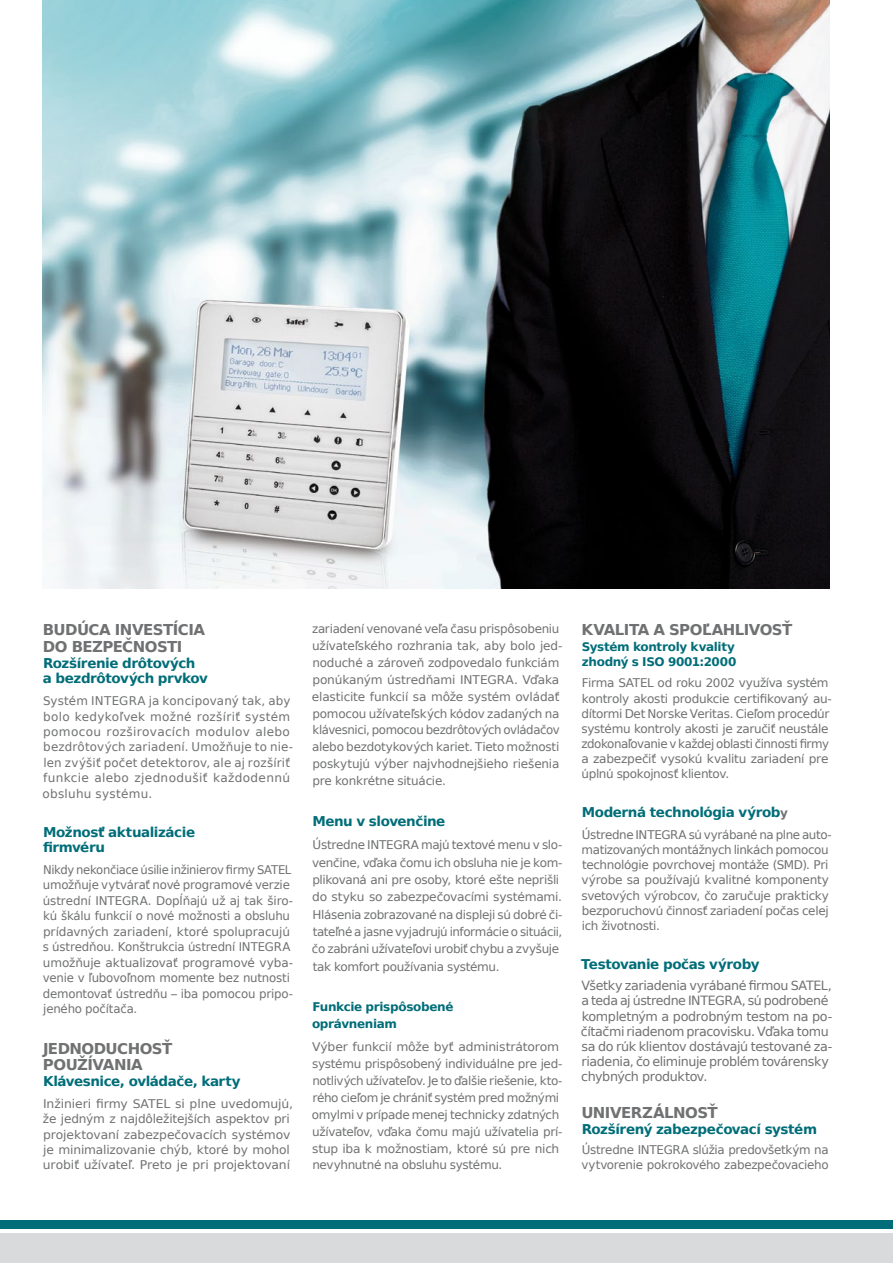
<style>
.page{position:relative;width:893px;height:1263px;background:#fff}
.page>*{position:absolute;margin:0;border:0;box-sizing:border-box;transform-origin:0 0}
._02_-_TYTUŁ{font:700 15px/17px "Prima Sans EU";letter-spacing:-.04em;color:#707172}
._03_-_ŚRÓDTYTUŁ{font:700 13.5px/15.5px "Prima Sans EU";letter-spacing:-.03em;color:#006d78}
._04_-_TEXT{font:12.75px/15.1px "Prima Sans EU";letter-spacing:-.035em;color:#707172}
._04_-_TEXT-2{font:12px/17px "Prima Sans EU";letter-spacing:-.02em;color:#707172}
._04_-_TEXT-3{font:12px/15.5px "Prima Sans EU";letter-spacing:.02em;color:#707172}
._03_-_ŚRÓDTYTUŁ-2{font:700 12px/17px "Prima Sans EU";letter-spacing:-.03em;color:#006d78}
.s1{font-size:12px;color:#707172}
</style>
<div class="page">
<div style="left:0;top:1233px;width:893px;height:30px;background:#d9dadb"></div>
<div style="left:0;top:1220px;width:893px;height:9px;background:#006d78"></div>
<img style="left:43px;top:0;width:786px;height:589px">
<p class="_02_-_TYTUŁ" style="left:43px;top:621px;width:164px">BUDÚCA INVESTÍCIA<br>DO BEZPEČNOSTI</p>
<p class="_03_-_ŚRÓDTYTUŁ" style="left:43px;top:655px;width:167px">Rozšírenie drôtových<br>a bezdrôtových prvkov</p>
<p class="_04_-_TEXT-3" style="left:43px;top:693px;width:252px">Systém INTEGRA ja koncipovaný tak, aby bolo kedykoľvek možné rozšíriť systém pomocou rozširovacích modulov alebo bezdrôtových zariadení. Umožňuje to nie&shy;len zvýšiť počet detektorov, ale aj rozšíriť funkcie alebo zjednodušiť každodennú obsluhu systému.</p>
<p class="_03_-_ŚRÓDTYTUŁ" style="left:43px;top:823px;width:154px">Možnosť aktualizácie firmvéru</p>
<p class="_04_-_TEXT-2" style="left:43px;top:862px;width:252px;line-height:15.5px">Nikdy nekončiace úsilie inžinierov firmy SATEL umožňuje vytvárať nové programové verzie ústrední INTEGRA. Dopĺňajú už aj tak širo&shy;kú škálu funkcií o nové možnosti a obsluhu prídavných zariadení, ktoré spolupracujú s ústredňou. Konštrukcia ústrední INTEGRA umožňuje aktualizovať programové vyba&shy;venie v ľubovoľnom momente bez nutnosti demontovať ústredňu – iba pomocou pripo&shy;jeného počítača.</p>
<p class="_02_-_TYTUŁ" style="left:43px;top:1039px;width:131px">JEDNODUCHOSŤ<br>POUŽÍVANIA</p>
<p class="_03_-_ŚRÓDTYTUŁ" style="left:43px;top:1073px;width:199px">Klávesnice, ovládače, karty</p>
<p class="_04_-_TEXT-2" style="left:43px;top:1095px;width:252px;line-height:15.5px">Inžinieri firmy SATEL si plne uvedomujú, že jedným z najdôležitejších aspektov pri projektovaní zabezpečovacích systémov je minimalizovanie chýb, ktoré by mohol urobiť užívateľ. Preto je pri projektovaní</p>
<p class="_04_-_TEXT-2" style="left:312px;top:620px;width:252px">zariadení venované veľa času prispôsobeniu užívateľského rozhrania tak, aby bolo jed&shy;noduché a zároveň zodpovedalo funkciám ponúkaným ústredňami INTEGRA. Vďaka elasticite funkcií sa môže systém ovládať pomocou užívateľských kódov zadaných na klávesnici, pomocou bezdrôtových ovládačov alebo bezdotykových kariet. Tieto možnosti poskytujú výber najvhodnejšieho riešenia pre konkrétne situácie.</p>
<p class="_03_-_ŚRÓDTYTUŁ" style="left:312px;top:812px;width:135px">Menu v slovenčine</p>
<p class="_04_-_TEXT-2" style="left:312px;top:836px;width:252px;line-height:17.4px">Ústredne INTEGRA majú textové menu v slo&shy;venčine, vďaka čomu ich obsluha nie je kom&shy;plikovaná ani pre osoby, ktoré ešte neprišli do styku so zabezpečovacími systémami.<br>Hlásenia zobrazované na displeji sú dobré či&shy;tateľné a jasne vyjadrujú informácie o situácii, čo zabráni užívateľovi urobiť chybu a zvyšuje tak komfort používania systému.</p>
<p class="_03_-_ŚRÓDTYTUŁ-2" style="left:312px;top:998px;width:143px">Funkcie prispôsobené oprávneniam</p>
<p class="_04_-_TEXT-2" style="left:312px;top:1038px;width:252px">Výber funkcií môže byť administrátorom systému prispôsobený individuálne pre jed&shy;notlivých užívateľov. Je to ďalšie riešenie, kto&shy;rého cieľom je chrániť systém pred možnými omylmi v prípade menej technicky zdatných užívateľov, vďaka čomu majú užívatelia prí&shy;stup iba k možnostiam, ktoré sú pre nich nevyhnutné na obsluhu systému.</p>
<p class="_02_-_TYTUŁ" style="left:582px;top:621px;width:212px">KVALITA A SPOĽAHLIVOSŤ</p>
<p class="_03_-_ŚRÓDTYTUŁ-2" style="left:582px;top:638px;width:156px;line-height:15.1px">Systém kontroly kvality zhodný s ISO 9001:2000</p>
<p class="_04_-_TEXT-2" style="left:581px;top:675px;width:252px;line-height:15.1px">Firma SATEL od roku 2002 využíva systém kontroly akosti produkcie certifikovaný au&shy;dítormi Det Norske Veritas. Cieľom procedúr systému kontroly akosti je zaručiť neustále zdokonaľovanie v každej oblasti činnosti firmy a zabezpečiť vysokú kvalitu zariadení pre úplnú spokojnosť klientov.</p>
<p class="_03_-_ŚRÓDTYTUŁ" style="left:582px;top:804px;width:208px">Moderná technológia výrob<span class="s1">y</span></p>
<p class="_04_-_TEXT-2" style="left:581px;top:827px;width:252px;line-height:15.1px">Ústredne INTEGRA sú vyrábané na plne auto&shy;matizovaných montážnych linkách pomocou technológie povrchovej montáže (SMD). Pri výrobe sa používajú kvalitné komponenty svetových výrobcov, čo zaručuje prakticky bezporuchovú činnosť zariadení počas celej ich životnosti.</p>
<p class="_03_-_ŚRÓDTYTUŁ" style="left:581px;top:955px;width:180px">Testovanie počas výroby</p>
<p class="_04_-_TEXT" style="left:581px;top:978px;width:253px">Všetky zariadenia vyrábané firmou SATEL, a teda aj ústredne INTEGRA, sú podrobené kompletným a podrobným testom na po&shy;čítačmi riadenom pracovisku. Vďaka tomu sa do rúk klientov dostávajú testované za&shy;riadenia, čo eliminuje problém továrensky chybných produktov.</p>
<p class="_02_-_TYTUŁ" style="left:581px;top:1103px;width:138px">UNIVERZÁLNOSŤ</p>
<p class="_03_-_ŚRÓDTYTUŁ" style="left:582px;top:1121px;width:237px">Rozšírený zabezpečovací systém</p>
<p class="_04_-_TEXT-2" style="left:581px;top:1142px;width:249px;line-height:15.1px">Ústredne INTEGRA slúžia predovšetkým na vytvorenie pokrokového zabezpečovacieho</p>
</div>
